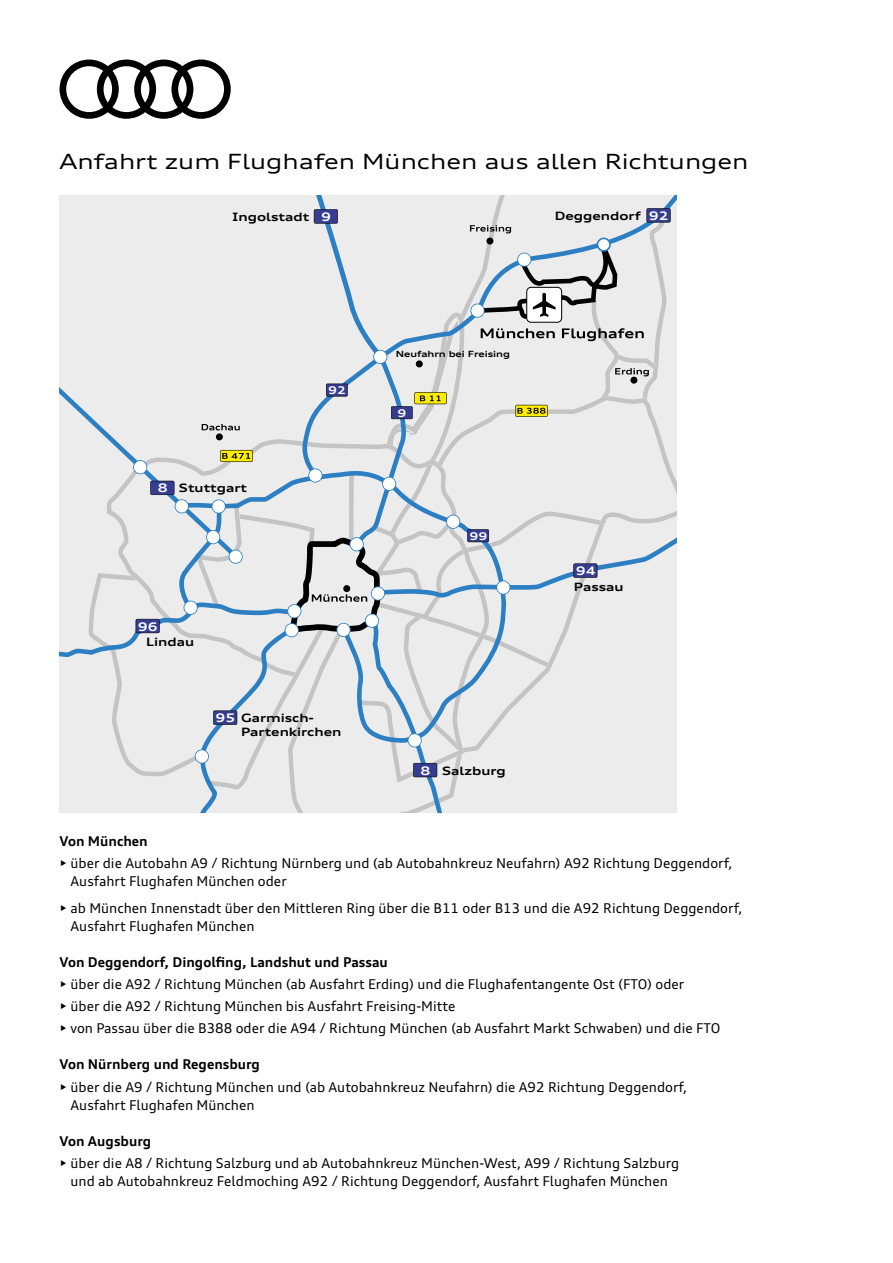
<style>
.page{position:relative;width:893px;height:1263px;background:#fff}
.page>*{position:absolute;margin:0;border:0;box-sizing:border-box;transform-origin:0 0}
.t1{font:expanded 21px "Audi Type";color:#000}
.t2{font:13.5px/18px "Audi Type";color:#000}
.t3{font:700 13.5px "Audi Type";color:#000}
.t4{font:700 expanded 11.7px "Audi Type";color:#fff}
.t5{font:700 expanded 11.55px/13.5px "Audi Type";color:#000}
.t6{font:700 expanded 10.65px "Audi Type";color:#fff}
.t7{font:700 expanded 8.55px "Audi Type";color:#000}
</style>
<div class="page">
<svg style="left:60px;top:60px;width:171px;height:59px"></svg>
<svg style="left:60px;top:196px;width:616px;height:616px;background:#e0e2e4"></svg>
<h1 class="t1" style="left:60px;top:148px;width:690px">Anfahrt zum Flughafen München aus allen Richtungen</h1>
<p class="t5" style="left:232px;top:211px;width:79px">Ingolstadt</p>
<p class="t5" style="left:555px;top:210px;width:87px">Deggendorf</p>
<p class="t4" style="left:321px;top:212px;width:11px">9</p>
<p class="t4" style="left:649px;top:211px;width:21px">92</p>
<p class="t4" style="left:158px;top:484px;width:11px">8</p>
<p class="t5" style="left:179px;top:482px;width:70px">Stuttgart</p>
<p class="t4" style="left:138px;top:622px;width:21px">96</p>
<p class="t5" style="left:146px;top:636px;width:49px">Lindau</p>
<p class="t6" style="left:328px;top:386px;width:19px">92</p>
<p class="t4" style="left:216px;top:713px;width:21px">95</p>
<p class="t5" style="left:241px;top:712px;width:102px">Garmisch-<br>Partenkirchen</p>
<p class="t7" style="left:396px;top:351px;width:116px">Neufahrn bei Freising</p>
<p class="t6" style="left:398px;top:409px;width:10px">9</p>
<p class="t6" style="left:469px;top:532px;width:19px">99</p>
<p class="t4" style="left:420px;top:766px;width:11px">8</p>
<p class="t5" style="left:442px;top:765px;width:65px">Salzburg</p>
<p class="t4" style="left:576px;top:566px;width:21px">94</p>
<p class="t5" style="left:574px;top:581px;width:51px">Passau</p>
<p class="t3" style="left:60px;top:833px;width:90px">Von München</p>
<p class="t2" style="left:71px;top:854px;width:663px;text-indent:-11px">• über die Autobahn A9 / Richtung Nürnberg und (ab Autobahnkreuz Neufahrn) A92 Richtung Deggendorf,<br>Ausfahrt Flughafen München oder</p>
<p class="t2" style="left:71px;top:899px;width:673px;text-indent:-11px">• ab München Innenstadt über den Mittleren Ring über die B11 oder B13 und die A92 Richtung Deggendorf,<br>Ausfahrt Flughafen München</p>
<p class="t3" style="left:60px;top:953px;width:330px">Von Deggendorf, Dingolfing, Landshut und Passau</p>
<p class="t2" style="left:60px;top:975px;width:626px">• über die A92 / Richtung München (ab Ausfahrt Erding) und die Flughafentangente Ost (FTO) oder</p>
<p class="t2" style="left:60px;top:997px;width:397px">• über die A92 / Richtung München bis Ausfahrt Freising-Mitte</p>
<p class="t2" style="left:60px;top:1019px;width:662px">• von Passau über die B388 oder die A94 / Richtung München (ab Ausfahrt Markt Schwaben) und die FTO</p>
<p class="t3" style="left:60px;top:1056px;width:202px">Von Nürnberg und Regensburg</p>
<p class="t2" style="left:71px;top:1078px;width:618px;text-indent:-11px">• über die A9 / Richtung München und (ab Autobahnkreuz Neufahrn) die A92 Richtung Deggendorf,<br>Ausfahrt Flughafen München</p>
<p class="t3" style="left:60px;top:1132px;width:93px">Von Augsburg</p>
<p class="t2" style="left:60px;top:1154px;width:621px;text-align:center">• über die A8 / Richtung Salzburg und ab Autobahnkreuz München-West, A99 / Richtung Salzburg und ab Autobahnkreuz Feldmoching A92 / Richtung Deggendorf, Ausfahrt Flughafen München</p>
</div>
